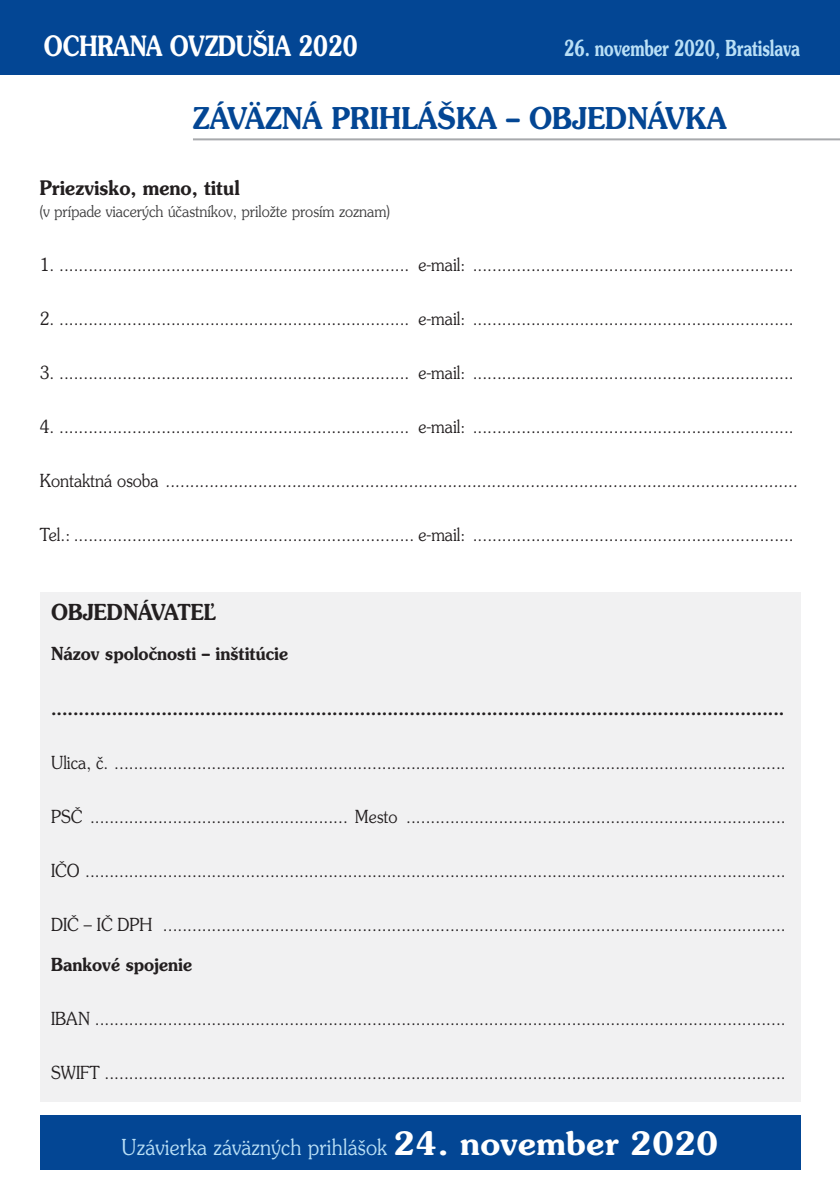
<style>
.page{position:relative;width:840px;height:1191px;background:#fff}
.page>*{position:absolute;margin:0;border:0;box-sizing:border-box;transform-origin:0 0}
.t1{font:600 30px "Souvenir CE";color:#034694;scale:.9 1}
.t2{font:600 28px "Souvenir CE";letter-spacing:-.01em;color:#fff;scale:.79 1}
.t3{font:300 22px "Souvenir CE";letter-spacing:.01em;color:#b9dff6;scale:.9 1}
.t4{font:600 22px "Souvenir CE";letter-spacing:-.01em;color:#b9dff6;scale:.7 1}
.t5{font:600 22px "Souvenir CE";color:#231f20;scale:.9 1}
.t6{font:600 20px "Souvenir CE";color:#231f20;scale:.9 1}
.t7{font:300 18px "Souvenir CE";color:#231f20;scale:.9 1}
.t8{font:600 18px "Souvenir CE";color:#231f20;scale:.9 1}
.t9{font:italic 300 18px "Souvenir CE";color:#231f20;scale:.9 1}
.t10{font:300 16px "Souvenir CE";color:#404041;scale:.9 1}
.s1{font-style:normal}
.s2{font-weight:600;font-size:32px;color:#fff}
</style>
<div class="page">
<div style="left:0;top:0;width:839px;height:75px;background:#034694"></div>
<div style="left:40px;top:1115px;width:759px;height:54px;background:#034694"></div>
<hr style="left:193px;top:138px;width:646px;height:2px;background:#a7a9ac">
<div style="left:40px;top:592px;width:759px;height:509px;background:#f1f1f2"></div>
<h2 class="t2" style="left:44px;top:32px;width:399px">OCHRANA OVZDUŠIA 2020</h2>
<p class="t4" style="left:563px;top:37px;width:339px">26. november 2020, Bratislava</p>
<h1 class="t1" style="left:193px;top:103px;width:594px">ZÁVÄZNÁ PRIHLÁŠKA – OBJEDNÁVKA</h1>
<p class="t6" style="left:40px;top:178px;width:224px">Priezvisko, meno, titul</p>
<p class="t10" style="left:40px;top:203px;width:390px">(v prípade viacerých účastníkov, priložte prosím zoznam)</p>
<p class="t7" style="left:40px;top:255px;width:838px">1. ........................................................................ e-mail: ..................................................................</p>
<p class="t7" style="left:40px;top:309px;width:838px">2. ........................................................................ e-mail: ..................................................................</p>
<p class="t7" style="left:40px;top:363px;width:838px">3. ........................................................................ e-mail: ..................................................................</p>
<p class="t7" style="left:40px;top:417px;width:838px">4. ........................................................................ e-mail: ..................................................................</p>
<p class="t9" style="left:40px;top:471px;width:844px"><span class="s1">Kontaktná osoba</span> ..................................................................................................................................</p>
<p class="t7" style="left:40px;top:525px;width:838px">Tel.: ...................................................................... e-mail: ..................................................................</p>
<p class="t5" style="left:51px;top:602px;width:184px">OBJEDNÁVATEĽ</p>
<p class="t8" style="left:51px;top:645px;width:265px">Názov spoločnosti – inštitúcie</p>
<p class="t8" style="left:51px;top:699px;width:815px">.....................................................................................................................................</p>
<p class="t7" style="left:51px;top:753px;width:817px">Ulica, č. ..........................................................................................................................................</p>
<p class="t7" style="left:51px;top:807px;width:817px">PSČ ..................................................... Mesto ..............................................................................</p>
<p class="t7" style="left:51px;top:861px;width:817px">IČO ................................................................................................................................................</p>
<p class="t7" style="left:51px;top:915px;width:817px">DIČ – IČ DPH ................................................................................................................................</p>
<p class="t8" style="left:51px;top:955px;width:158px">Bankové spojenie</p>
<p class="t7" style="left:51px;top:1009px;width:817px">IBAN ..............................................................................................................................................</p>
<p class="t7" style="left:51px;top:1063px;width:817px">SWIFT ............................................................................................................................................</p>
<p class="t3" style="left:121px;top:1135px;width:664px">Uzávierka záväzných prihlášok <span class="s2">24. november 2020</span></p>
</div>
